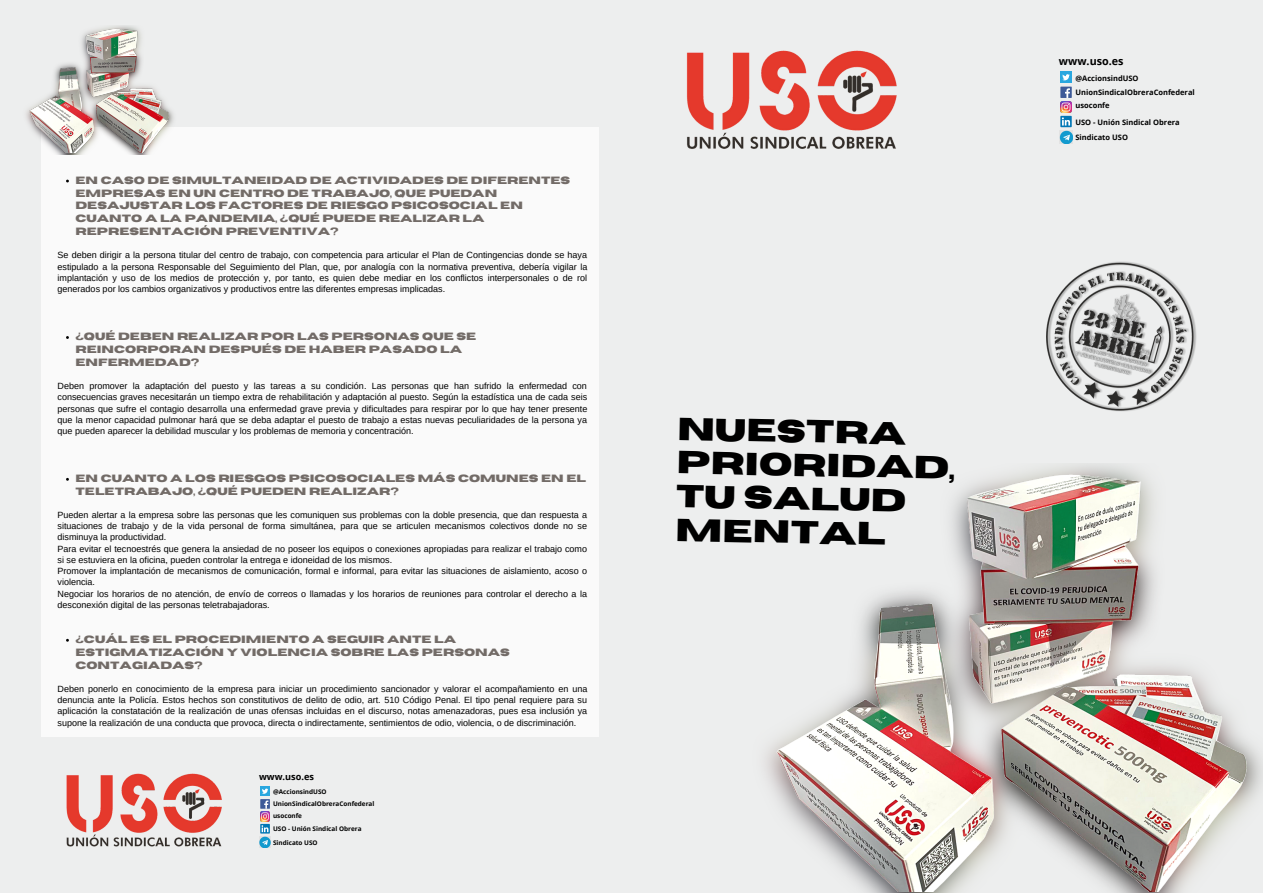
<style>
.page{position:relative;width:1263px;height:893px;background:#edeeee}
.page>*{position:absolute;margin:0;border:0;box-sizing:border-box;transform-origin:0 0}
.t1{font:700 31.72px/33.7px "Horizon";color:#000}
.t2{font:700 10.8px "Open Sans";color:#000}
.t3{font:700 10.5px/13px "Horizon";color:#726b67}
.t4{font:700 9.15px "Open Sans";color:#000}
.t5{font:9px/11.2px "Arimo";color:#000;text-align:justify}
.t6{font:700 7.5px "Open Sans";color:#000}
.t7{font:700 6.38px "Open Sans";color:#000}
</style>
<div class="page">
<img style="left:686px;top:50px;width:211px;height:99px">
<div style="left:1060px;top:72px;width:12px;height:11px;background:#29a7df"></div>
<svg style="left:1062px;top:74px;width:8px;height:6px"></svg>
<svg style="left:1060px;top:87px;width:12px;height:11px"></svg>
<svg style="left:1060px;top:116px;width:12px;height:11px"></svg>
<svg style="left:1060px;top:88px;width:12px;height:37px"></svg>
<img style="left:1059px;top:130px;width:14px;height:14px">
<img style="left:765px;top:464px;width:498px;height:427px">
<img style="left:1046px;top:261px;width:151px;height:150px">
<div style="left:42px;top:127px;width:557px;height:609px;background:#fff"></div>
<div style="left:260px;top:786px;width:10px;height:10px;background:#29a7df"></div>
<svg style="left:262px;top:788px;width:6px;height:6px"></svg>
<svg style="left:259px;top:800px;width:12px;height:47px"></svg>
<img style="left:66px;top:773px;width:156px;height:74px">
<img style="left:26px;top:25px;width:148px;height:128px">
<p class="t3" style="left:75px;top:174px;width:496px">EN CASO DE SIMULTANEIDAD DE ACTIVIDADES DE DIFERENTES EMPRESAS EN UN CENTRO DE TRABAJO, QUE PUEDAN DESAJUSTAR LOS FACTORES DE RIESGO PSICOSOCIAL EN CUANTO A LA PANDEMIA, ¿QUÉ PUEDE REALIZAR LA REPRESENTACIÓN PREVENTIVA?</p>
<p class="t5" style="left:58px;top:250px;width:531px">Se deben dirigir a la persona titular del centro de trabajo, con competencia para articular el Plan de Contingencias donde se haya estipulado a la persona Responsable del Seguimiento del Plan, que, por analogía con la normativa preventiva, debería vigilar la implantación y uso de los medios de protección y, por tanto, es quien debe mediar en los conflictos interpersonales o de rol generados por los cambios organizativos y productivos entre las diferentes empresas implicadas.</p>
<p class="t3" style="left:75px;top:330px;width:402px">¿QUÉ DEBEN REALIZAR POR LAS PERSONAS QUE SE<br>REINCORPORAN DESPUÉS DE HABER PASADO LA<br>ENFERMEDAD?</p>
<p class="t5" style="left:58px;top:380px;width:531px">Deben promover la adaptación del puesto y las tareas a su condición. Las personas que han sufrido la enfermedad con consecuencias graves necesitarán un tiempo extra de rehabilitación y adaptación al puesto. Según la estadística una de cada seis personas que sufre el contagio desarrolla una enfermedad grave previa y dificultades para respirar por lo que hay tener presente que la menor capacidad pulmonar hará que se deba adaptar el puesto de trabajo a estas nuevas peculiaridades de la persona ya que pueden aparecer la debilidad muscular y los problemas de memoria y concentración.</p>
<p class="t3" style="left:75px;top:472px;width:512px">EN CUANTO A LOS RIESGOS PSICOSOCIALES MÁS COMUNES EN EL<br>TELETRABAJO, ¿QUÉ PUEDEN REALIZAR?</p>
<p class="t5" style="left:58px;top:509px;width:531px">Pueden alertar a la empresa sobre las personas que les comuniquen sus problemas con la doble presencia, que dan respuesta a situaciones de trabajo y de la vida personal de forma simultánea, para que se articulen mecanismos colectivos donde no se disminuya la productividad.</p>
<p class="t5" style="left:58px;top:543px;width:531px">Para evitar el tecnoestrés que genera la ansiedad de no poseer los equipos o conexiones apropiadas para realizar el trabajo como si se estuviera en la oficina, pueden controlar la entrega e idoneidad de los mismos.</p>
<p class="t5" style="left:58px;top:565px;width:531px">Promover la implantación de mecanismos de comunicación, formal e informal, para evitar las situaciones de aislamiento, acoso o violencia.</p>
<p class="t5" style="left:58px;top:588px;width:531px">Negociar los horarios de no atención, de envío de correos o llamadas y los horarios de reuniones para controlar el derecho a la desconexión digital de las personas teletrabajadoras.</p>
<p class="t3" style="left:75px;top:633px;width:436px">¿CUÁL ES EL PROCEDIMIENTO A SEGUIR ANTE LA<br>ESTIGMATIZACIÓN Y VIOLENCIA SOBRE LAS PERSONAS<br>CONTAGIADAS?</p>
<p class="t5" style="left:58px;top:683px;width:531px">Deben ponerlo en conocimiento de la empresa para iniciar un procedimiento sancionador y valorar el acompañamiento en una denuncia ante la Policía. Estos hechos son constitutivos de delito de odio, art. 510 Código Penal. El tipo penal requiere para su aplicación la constatación de la realización de unas ofensas incluidas en el discurso, notas amenazadoras, pues esa inclusión ya supone la realización de una conducta que provoca, directa o indirectamente, sentimientos de odio, violencia, o de discriminación.</p>
<p class="t4" style="left:259px;top:770px;width:56px">www.uso.es</p>
<p class="t7" style="left:273px;top:787px;width:55px">@AccionsindUSO</p>
<p class="t7" style="left:273px;top:799px;width:103px">UnionSindicalObreraConfederal</p>
<p class="t7" style="left:273px;top:811px;width:30px">usoconfe</p>
<p class="t7" style="left:273px;top:824px;width:90px">USO - Unión Sindical Obrera</p>
<p class="t7" style="left:273px;top:837px;width:46px">Sindicato USO</p>
<p class="t1" style="left:677px;top:413px;width:231px;rotate:1deg">NUESTRA</p>
<p class="t1" style="left:677px;top:447px;width:280px;rotate:1deg">PRIORIDAD,</p>
<p class="t1" style="left:676px;top:480px;width:232px;rotate:1deg">TU SALUD<br>MENTAL</p>
<p class="t2" style="left:1059px;top:53px;width:66px">www.uso.es</p>
<p class="t6" style="left:1075px;top:73px;width:65px">@AccionsindUSO</p>
<p class="t6" style="left:1075px;top:87px;width:121px">UnionSindicalObreraConfederal</p>
<p class="t6" style="left:1075px;top:100px;width:36px">usoconfe</p>
<p class="t6" style="left:1075px;top:116px;width:106px">USO - Unión Sindical Obrera</p>
<p class="t6" style="left:1075px;top:132px;width:54px">Sindicato USO</p>
</div>
